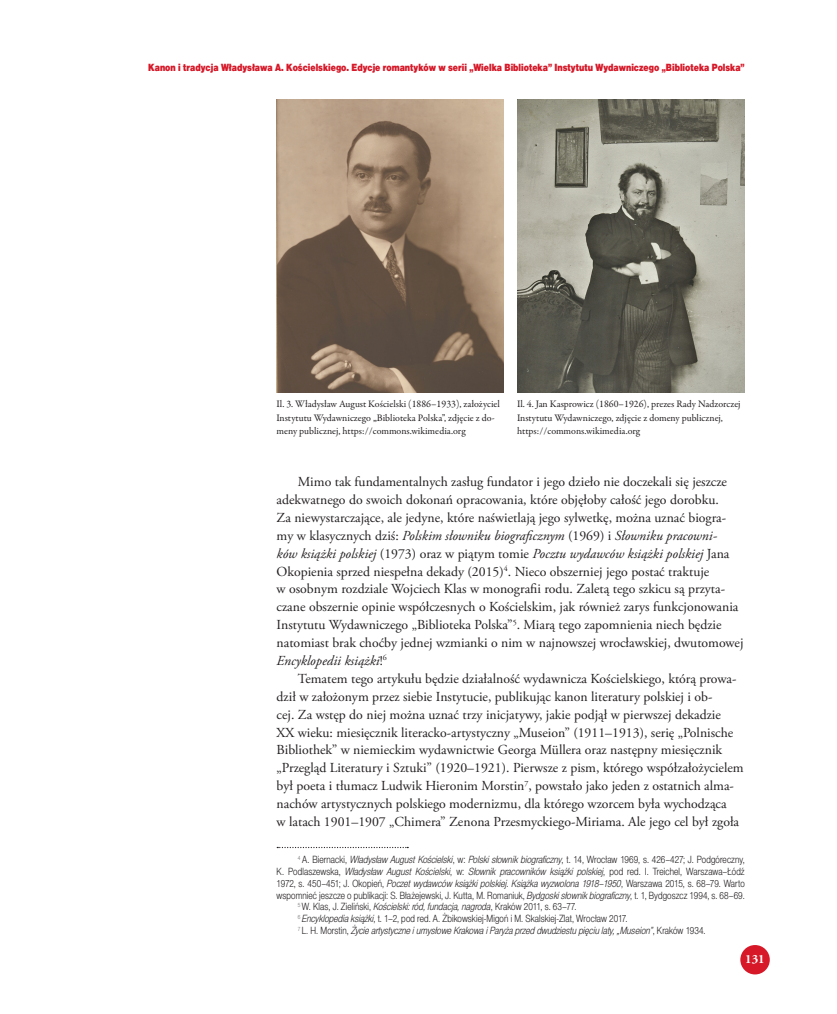
<style>
.page{position:relative;width:837px;height:1014px;background:#fff}
.page>*{position:absolute;margin:0;border:0;box-sizing:border-box;transform-origin:0 0}
.t1{font:13.75px/17.9px "Adobe Garamond Pro";color:#231f20}
.t2{font:700 12.5px "Adobe Garamond Pro";color:#fff}
.t3{font:10px "Switzer C Cnd EFN Light";letter-spacing:.01em;color:#231f20}
.t4{font:italic 10px "Switzer C Cnd EFN Light";letter-spacing:.005em;color:#231f20}
.t5{font:10px/13.8px "Garamond Premr Pro";color:#231f20}
.t6{font:10px "Switzer C Cnd EFN Black";color:#d61828}
.s1{font-style:italic}
.s2{font-style:normal}
</style>
<div class="page">
<div style="left:740px;top:944px;width:29px;height:30px;background:#d61828;border-radius:50%"></div>
<svg style="left:277px;top:846px;width:131px;height:2px"></svg>
<img style="left:276px;top:99px;width:227px;height:293px">
<img style="left:517px;top:99px;width:227px;height:293px">
<p class="t6" style="left:148px;top:61px;width:597px">Kanon i tradycja Władysława A. Kościelskiego. Edycje romantyków w serii „Wielka Biblioteka” Instytutu Wydawniczego „Biblioteka Polska”</p>
<p class="t5" style="left:276px;top:397px;width:225px">Il. 3. Władysław August Kościelski (1886–1933), założyciel<br>Instytutu Wydawniczego „Biblioteka Polska”, zdjęcie z do&shy;meny publicznej, https://commons.wikimedia.org</p>
<p class="t5" style="left:517px;top:397px;width:225px">Il. 4. Jan Kasprowicz (1860–1926), prezes Rady Nadzorczej<br>Instytutu Wydawniczego, zdjęcie z domeny publicznej, https://commons.wikimedia.org</p>
<p class="t1" style="left:276px;top:473px;width:468px;text-indent:21px">Mimo tak fundamentalnych zasług fundator i jego dzieło nie doczekali się jeszcze adekwatnego do swoich dokonań opracowania, które objęłoby całość jego dorobku.<br>Za niewystarczające, ale jedyne, które naświetlają jego sylwetkę, można uznać biogra&shy;my w klasycznych dziś: <span class="s1">Polskim słowniku biograficznym</span> (1969) i <span class="s1">Słowniku pracowni-<br>ków książki polskiej</span> (1973) oraz w piątym tomie <span class="s1">Pocztu wydawców książki polskiej</span> Jana Okopienia sprzed niespełna dekady (2015)<sup>4</sup>. Nieco obszerniej jego postać traktuje<br>w osobnym rozdziale Wojciech Klas w monografii rodu. Zaletą tego szkicu są przyta&shy;czane obszernie opinie współczesnych o Kościelskim, jak również zarys funkcjonowania Instytutu Wydawniczego „Biblioteka Polska”<sup>5</sup>. Miarą tego zapomnienia niech będzie natomiast brak choćby jednej wzmianki o nim w najnowszej wrocławskiej, dwutomowej <span class="s1">Encyklopedii książki</span>!<sup>6</sup></p>
<p class="t1" style="left:276px;top:670px;width:468px;text-indent:21px">Tematem tego artykułu będzie działalność wydawnicza Kościelskiego, którą prowa&shy;dził w założonym przez siebie Instytucie, publikując kanon literatury polskiej i ob-<br>cej. Za wstęp do niej można uznać trzy inicjatywy, jakie podjął w pierwszej dekadzie<br>XX wieku: miesięcznik literacko-artystyczny „Museion” (1911–1913), serię „Polnische Bibliothek” w niemieckim wydawnictwie Georga Müllera oraz następny miesięcznik „Przegląd Literatury i Sztuki” (1920–1921). Pierwsze z pism, którego współzałożycielem był poeta i tłumacz Ludwik Hieronim Morstin<sup>7</sup>, powstało jako jeden z ostatnich alma&shy;nachów artystycznych polskiego modernizmu, dla którego wzorcem była wychodząca<br>w latach 1901–1907 „Chimera” Zenona Przesmyckiego-Miriama. Ale jego cel był zgoła</p>
<p class="t3" style="left:298px;top:853px;width:448px"><sup>4</sup> A. Biernacki, <span class="s1">Władysław August Kościelski</span>, w: <span class="s1">Polski słownik biograficzny</span>, t. 14, Wrocław 1969, s. 426–427; J. Podgóreczny,</p>
<p class="t4" style="left:276px;top:865px;width:469px"><span class="s2">K. Podlaszewska,</span> Władysław August Kościelski<span class="s2">, w:</span> Słownik pracowników książki polskiej<span class="s2">, pod red. I. Treichel, Warszawa–Łódź</span></p>
<p class="t4" style="left:276px;top:877px;width:469px"><span class="s2">1972, s. 450–451; J. Okopień,</span> Poczet wydawców książki polskiej. Książka wyzwolona 1918<span class="s2">–</span>1950<span class="s2">, Warszawa 2015, s. 68–79. Warto</span></p>
<p class="t3" style="left:276px;top:889px;width:469px">wspomnieć jeszcze o publikacji: S. Błażejewski, J. Kutta, M. Romaniuk, <span class="s1">Bydgoski słownik biograficzny</span>, t. 1, Bydgoszcz 1994, s. 68–69.</p>
<p class="t3" style="left:298px;top:901px;width:280px"><sup>5</sup> W. Klas, J. Zieliński, <span class="s1">Kościelski: ród, fundacja, nagroda</span>, Kraków 2011, s. 63–77.</p>
<p class="t3" style="left:298px;top:912px;width:331px"><sup>6</sup> <span class="s1">Encyklopedia książki</span>, t. 1–2, pod red. A. Żbikowskiej-Migoń i M. Skalskiej-Zlat, Wrocław 2017.</p>
<p class="t4" style="left:298px;top:924px;width:409px"><sup>7</sup> <span class="s2">L. H. Morstin,</span> Życie artystyczne i umysłowe Krakowa i Paryża przed dwudziestu pięciu laty, „Museion”<span class="s2">, Kraków 1934.</span></p>
<p class="t2" style="left:745px;top:951px;width:21px">131</p>
</div>
